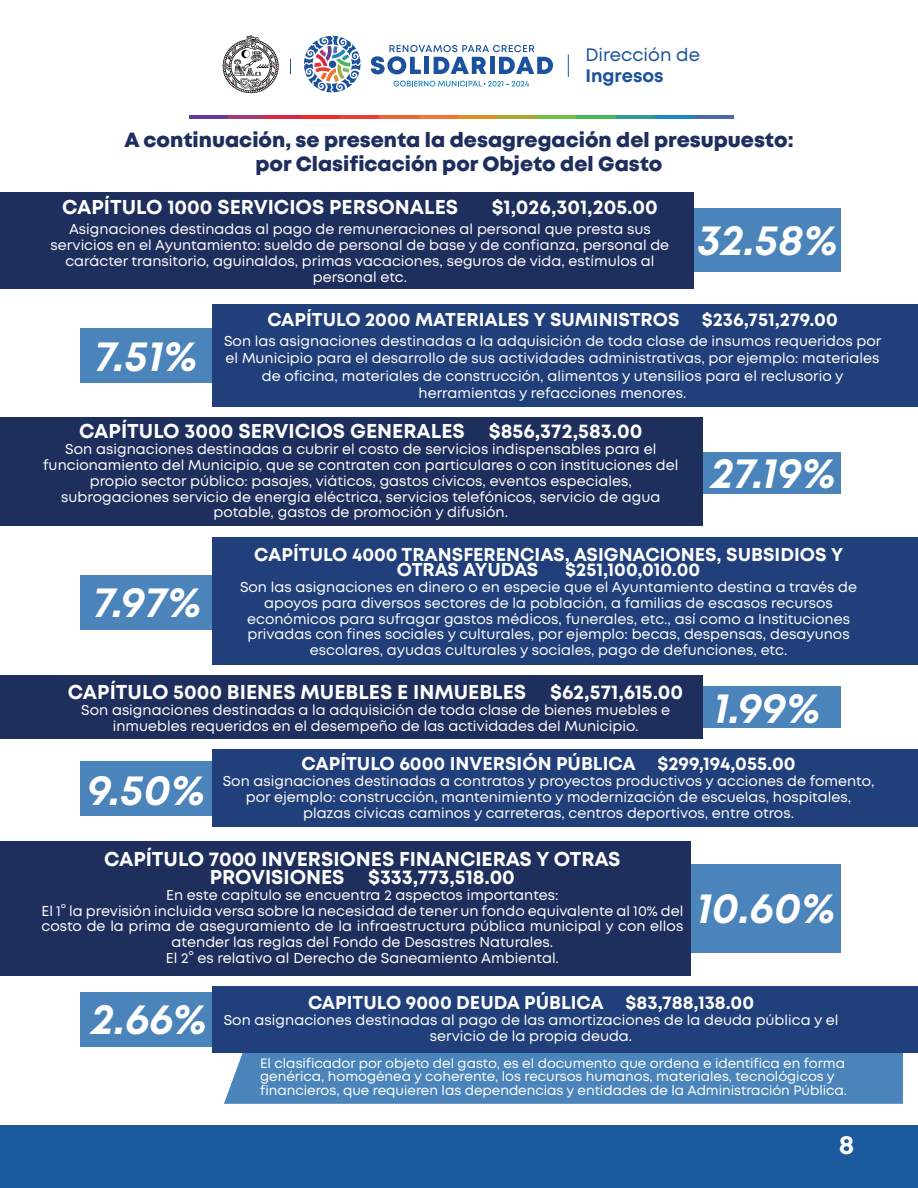
<style>
.page{position:relative;width:918px;height:1188px;background:#fff}
.page>*{position:absolute;margin:0;border:0;box-sizing:border-box;transform-origin:0 0}
.t1{font:italic 700 42.9px "Mont";color:#fff}
.t2{font:700 26.55px "Mont";color:#fff}
.t3{font:800 20.55px/24.5px "Mont";color:#1e2f5e;text-align:center}
.t4{font:700 20.1px/18.6px "Mont";color:#fff;text-align:center}
.t5{font:700 18.6px/15.8px "Mont";color:#fff}
.t6{font:18px "Mont";color:#1b519d}
.t7{font:700 18px "Mont";color:#1b519d}
.t8{font:14.25px/15.8px "Mont";color:#fff;text-align:center}
.t9{font:13.5px/13.5px "Mont";letter-spacing:-.005em;color:#fff}
</style>
<div class="page">
<div style="left:683px;top:864px;width:158px;height:89px;background:#4a84ba"></div>
<div style="left:224px;top:1052px;width:679px;height:52px;background:#4a84ba"></div>
<div style="left:80px;top:992px;width:141px;height:55px;background:#4a84ba"></div>
<div style="left:0;top:841px;width:691px;height:134px;background:#1e2f5e"></div>
<div style="left:689px;top:686px;width:152px;height:42px;background:#4a84ba"></div>
<div style="left:0;top:675px;width:702px;height:64px;background:#1e2f5e"></div>
<div style="left:689px;top:208px;width:152px;height:64px;background:#4a84ba"></div>
<div style="left:0;top:192px;width:693px;height:97px;background:#1e2f5e"></div>
<div style="left:689px;top:452px;width:152px;height:42px;background:#4a84ba"></div>
<div style="left:0;top:418px;width:702px;height:108px;background:#1e2f5e"></div>
<div style="left:212px;top:986px;width:706px;height:66px;background:#213f7a"></div>
<div style="left:80px;top:761px;width:141px;height:55px;background:#4a84ba"></div>
<div style="left:212px;top:750px;width:706px;height:77px;background:#213f7a"></div>
<div style="left:80px;top:329px;width:141px;height:54px;background:#4a84ba"></div>
<div style="left:212px;top:305px;width:706px;height:102px;background:#213f7a"></div>
<div style="left:80px;top:575px;width:141px;height:54px;background:#4a84ba"></div>
<div style="left:212px;top:537px;width:706px;height:128px;background:#213f7a"></div>
<hr style="left:694px;top:115px;width:39px;height:4px;background:#4a6bab">
<hr style="left:655px;top:115px;width:39px;height:4px;background:#1d86be">
<hr style="left:615px;top:115px;width:40px;height:4px;background:#2a9b95">
<hr style="left:576px;top:115px;width:39px;height:4px;background:#4ab55d">
<hr style="left:536px;top:115px;width:40px;height:4px;background:#76c043">
<hr style="left:497px;top:115px;width:39px;height:4px;background:#a9a932">
<hr style="left:458px;top:115px;width:39px;height:4px;background:#db9126">
<hr style="left:418px;top:115px;width:40px;height:4px;background:#f27532">
<hr style="left:379px;top:115px;width:39px;height:4px;background:#f06339">
<hr style="left:339px;top:115px;width:40px;height:4px;background:#ed3c35">
<hr style="left:301px;top:116px;width:39px;height:3px;background:#ec2d2c">
<hr style="left:263px;top:116px;width:38px;height:3px;background:#d62947">
<hr style="left:224px;top:116px;width:39px;height:3px;background:#a63c76">
<hr style="left:189px;top:116px;width:39px;height:3px;background:#623c96">
<svg style="left:393px;top:81px;width:136px;height:6px"></svg>
<svg style="left:371px;top:45px;width:182px;height:29px"></svg>
<svg style="left:304px;top:35px;width:57px;height:58px"></svg>
<svg style="left:290px;top:59px;width:1px;height:15px"></svg>
<svg style="left:222px;top:35px;width:57px;height:59px"></svg>
<svg style="left:568px;top:54px;width:1px;height:23px"></svg>
<div style="left:0;top:1126px;width:918px;height:62px;background:#1a5a9c"></div>
<p class="t6" style="left:586px;top:43px;width:116px">Dirección de</p>
<p class="t7" style="left:586px;top:64px;width:80px">Ingresos</p>
<h3 class="t3" style="left:124px;top:128px;width:671px">A continuación, se presenta la desagregación del presupuesto: por Clasificación por Objeto del Gasto</h3>
<h3 class="t4" style="left:62px;top:198px;width:398px">CAPÍTULO 1000 SERVICIOS PERSONALES</h3>
<h3 class="t4" style="left:492px;top:198px;width:168px">$1,026,301,205.00</h3>
<p class="t8" style="left:51px;top:222px;width:620px">Asignaciones destinadas al pago de remuneraciones al personal que presta sus servicios en el Ayuntamiento: sueldo de personal de base y de confianza, personal de carácter transitorio, aguinaldos, primas vacaciones, seguros de vida, estímulos al personal etc.</p>
<h3 class="t5" style="left:267px;top:312px;width:572px">CAPÍTULO 2000 MATERIALES Y SUMINISTROS $236,751,279.00</h3>
<p class="t8" style="left:224px;top:333px;width:659px;line-height:17.2px">Son las asignaciones destinadas a la adquisición de toda clase de insumos requeridos por el Municipio para el desarrollo de sus actividades administrativas, por ejemplo: materiales de oficina, materiales de construcción, alimentos y utensilios para el reclusorio y herramientas y refacciones menores.</p>
<h1 class="t1" style="left:697px;top:212px;width:142px">32.58%</h1>
<h1 class="t1" style="left:95px;top:328px;width:105px">7.51%</h1>
<h3 class="t4" style="left:79px;top:422px;width:565px">CAPÍTULO 3000 SERVICIOS GENERALES $856,372,583.00</h3>
<p class="t8" style="left:43px;top:441px;width:637px">Son asignaciones destinadas a cubrir el costo de servicios indispensables para el funcionamiento del Municipio, que se contraten con particulares o con instituciones del propio sector público: pasajes, viáticos, gastos cívicos, eventos especiales, subrogaciones servicio de energía eléctrica, servicios telefónicos, servicio de agua potable, gastos de promoción y difusión.</p>
<h1 class="t1" style="left:710px;top:444px;width:127px">27.19%</h1>
<h1 class="t1" style="left:93px;top:574px;width:110px">7.97%</h1>
<h3 class="t5" style="left:397px;top:546px;width:448px;text-indent:-143px">CAPÍTULO 4000 TRANSFERENCIAS, ASIGNACIONES, SUBSIDIOS Y<br>OTRAS AYUDAS</h3>
<h3 class="t5" style="left:565px;top:562px;width:137px">$251,100,010.00</h3>
<p class="t8" style="left:240px;top:579px;width:619px">Son las asignaciones en dinero o en especie que el Ayuntamiento destina a través de apoyos para diversos sectores de la población, a familias de escasos recursos económicos para sufragar gastos médicos, funerales, etc., así como a Instituciones privadas con fines sociales y culturales, por ejemplo: becas, despensas, desayunos escolares, ayudas culturales y sociales, pago de defunciones, etc.</p>
<h3 class="t4" style="left:68px;top:683px;width:617px">CAPÍTULO 5000 BIENES MUEBLES E INMUEBLES $62,571,615.00</h3>
<p class="t8" style="left:81px;top:702px;width:590px">Son asignaciones destinadas a la adquisición de toda clase de bienes muebles e inmuebles requeridos en el desempeño de las actividades del Municipio.</p>
<h1 class="t1" style="left:714px;top:680px;width:109px">1.99%</h1>
<h1 class="t1" style="left:87px;top:762px;width:120px">9.50%</h1>
<h3 class="t5" style="left:302px;top:756px;width:496px">CAPÍTULO 6000 INVERSIÓN PÚBLICA $299,194,055.00</h3>
<p class="t8" style="left:223px;top:773px;width:653px">Son asignaciones destinadas a contratos y proyectos productivos y acciones de fomento, por ejemplo: construcción, mantenimiento y modernización de escuelas, hospitales, plazas cívicas caminos y carreteras, centros deportivos, entre otros.</p>
<h3 class="t4" style="left:104px;top:849px;width:518px">CAPÍTULO 7000 INVERSIONES FINANCIERAS Y OTRAS<br>PROVISIONES $333,773,518.00</h3>
<p class="t8" style="left:42px;top:887px;width:643px">En este capítulo se encuentra 2 aspectos importantes:<br>El 1° la previsión incluida versa sobre la necesidad de tener un fondo equivalente al 10% del costo de la prima de aseguramiento de la infraestructura pública municipal y con ellos atender las reglas del Fondo de Desastres Naturales.<br>El 2° es relativo al Derecho de Saneamiento Ambiental.</p>
<h1 class="t1" style="left:697px;top:880px;width:140px">10.60%</h1>
<h1 class="t1" style="left:91px;top:991px;width:118px">2.66%</h1>
<h3 class="t5" style="left:308px;top:995px;width:448px">CAPITULO 9000 DEUDA PÚBLICA $83,788,138.00</h3>
<p class="t8" style="left:224px;top:1012px;width:616px">Son asignaciones destinadas al pago de las amortizaciones de la deuda pública y el servicio de la propia deuda.</p>
<p class="t9" style="left:260px;top:1057px;width:588px">El clasificador por objeto del gasto, es el documento que ordena e identifica en forma genérica, homogénea y coherente, los recursos humanos, materiales, tecnológicos y financieros, que requieren las dependencias y entidades de la Administración Pública.</p>
<h2 class="t2" style="left:839px;top:1127px;width:17px">8</h2>
</div>
